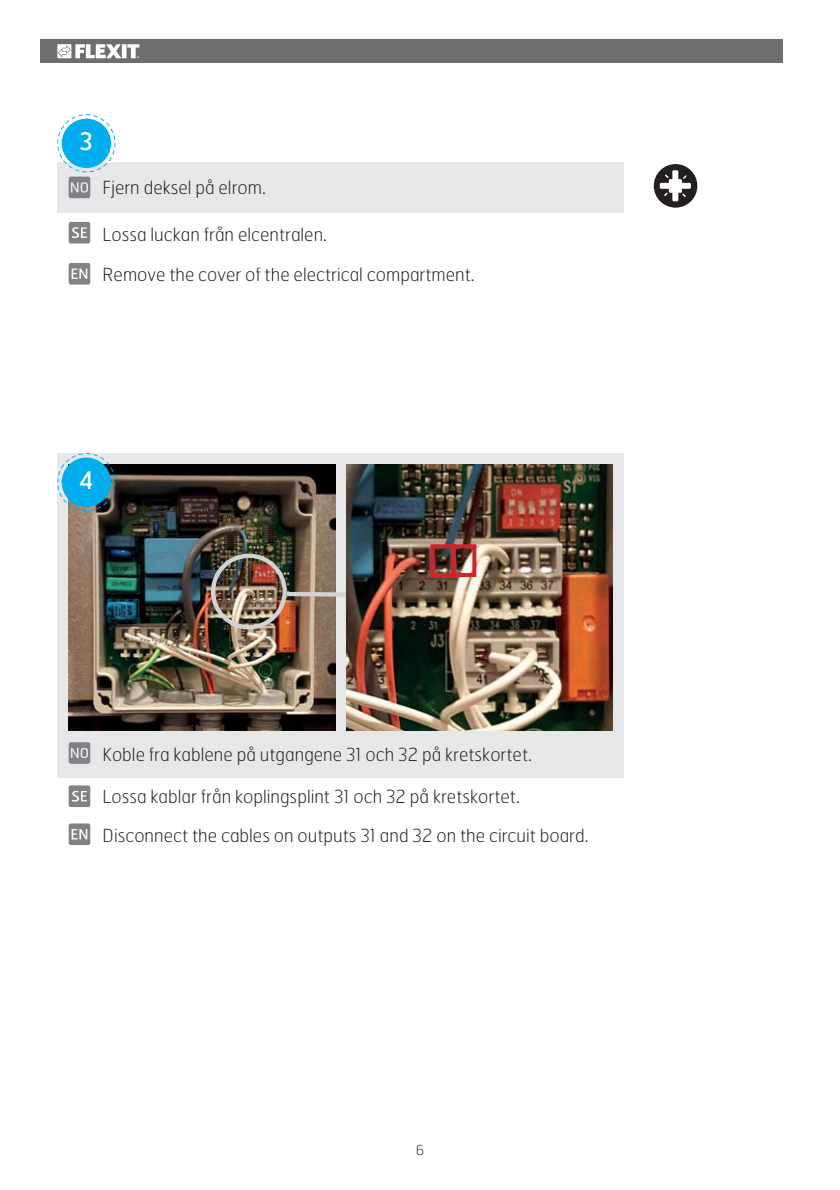
<style>
.page{position:relative;width:840px;height:1190px;background:#fff}
.page>*{position:absolute;margin:0;border:0;box-sizing:border-box;transform-origin:0 0}
.t1{font:24.2px "Hermes";color:#fff}
.t2{font:100 18px/38.6px "Hermes";color:#231f20}
.t3{font:100 13.8px "Hermes";color:#231f20}
</style>
<div class="page">
<div style="left:40px;top:39px;width:743px;height:24px;background:#6d6e70"></div>
<div style="left:122px;top:44px;width:5px;height:14px;background:#fff"></div>
<svg style="left:127px;top:44px;width:12px;height:14px"></svg>
<svg style="left:57px;top:44px;width:64px;height:14px"></svg>
<div style="left:57px;top:453px;width:567px;height:324px;background:#e6e7e8"></div>
<img style="left:69px;top:465px;width:266px;height:266px">
<div style="left:211px;top:554px;width:76px;height:75px;border:4px solid #d1d3d4;border-radius:50%"></div>
<svg style="left:283px;top:590px;width:63px;height:9px"></svg>
<svg style="left:69px;top:785px;width:21px;height:22px"></svg>
<svg style="left:69px;top:742px;width:21px;height:22px"></svg>
<svg style="left:69px;top:823px;width:21px;height:22px"></svg>
<img style="left:346px;top:465px;width:267px;height:266px">
<svg style="left:428px;top:542px;width:50px;height:37px;background:#974c46"></svg>
<svg style="left:57px;top:453px;width:58px;height:58px"></svg>
<div style="left:654px;top:164px;width:43px;height:44px;background:#231f20;border-radius:50%"></div>
<svg style="left:660px;top:170px;width:31px;height:31px"></svg>
<div style="left:57px;top:162px;width:567px;height:51px;background:#e6e7e8"></div>
<svg style="left:69px;top:222px;width:21px;height:22px"></svg>
<svg style="left:69px;top:263px;width:21px;height:22px"></svg>
<svg style="left:57px;top:114px;width:58px;height:84px"></svg>
<h1 class="t1" style="left:80px;top:132px;width:15px">3</h1>
<p class="t2" style="left:103px;top:170px;width:165px">Fjern deksel på elrom.</p>
<p class="t2" style="left:103px;top:217px;width:226px">Lossa luckan från elcentralen.</p>
<p class="t2" style="left:103px;top:256px;width:373px">Remove the cover of the electrical compartment.</p>
<h1 class="t1" style="left:79px;top:471px;width:16px">4</h1>
<p class="t2" style="left:103px;top:737px;width:431px">Koble fra kablene på utgangene 31 och 32 på kretskortet.</p>
<p class="t2" style="left:103px;top:779px;width:487px">Lossa kablar från koplingsplint 31 och 32 på kretskortet.<br>Disconnect the cables on outputs 31 and 32 on the circuit board.</p>
<p class="t3" style="left:416px;top:1145px;width:10px">6</p>
</div>
